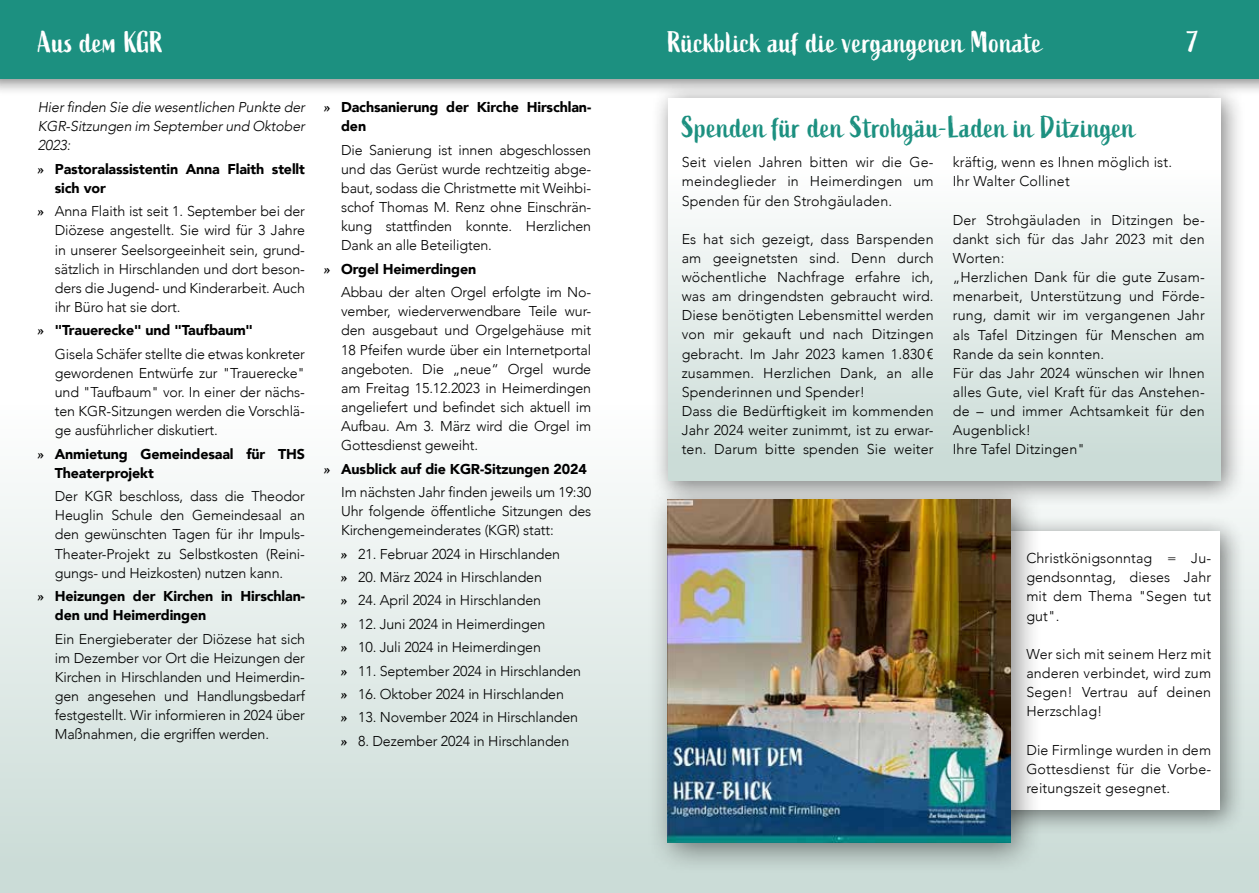
<style>
.page{position:relative;width:1259px;height:893px;background:#fff}
.page>*{position:absolute;margin:0;border:0;box-sizing:border-box;transform-origin:0 0}
.t1{font:30px "Active";letter-spacing:.01em;color:#fff}
.t2{font:30px "Active";letter-spacing:.01em;color:#1c9080}
.t3{font:300 14.25px/19.2px "Avenir";letter-spacing:.01em;color:#000;text-align:justify}
.t4{font:300 14.25px/23.4px "Avenir";letter-spacing:-.01em;color:#000}
.t5{font:900 14.25px/19.2px "Avenir";letter-spacing:-.01em;color:#000}
.t6{font:italic 300 14.25px/19.2px "Avenir";letter-spacing:-.01em;color:#000;text-align:justify}
.s1{font-family:"Active";font-weight:400}
.s2{font-weight:900}
</style>
<div class="page">
<div style="left:0;top:405px;width:1259px;height:488px;background:linear-gradient(to bottom,#fefefe,#c8dad5)"></div>
<div style="left:0;top:0;width:1259px;height:96px;background:#000;opacity:.5"></div>
<div style="left:0;top:0;width:1259px;height:79px;background:#1c9080"></div>
<div style="left:651px;top:81px;width:595px;height:425px;background:#000;opacity:.5"></div>
<div style="left:668px;top:98px;width:552px;height:382px;background:#fff"></div>
<div style="left:668px;top:170px;width:552px;height:310px;background:linear-gradient(to bottom,#fefefe,#c8dad4)"></div>
<div style="left:977px;top:515px;width:269px;height:321px;background:#000;opacity:.5"></div>
<div style="left:994px;top:532px;width:226px;height:278px;background:#fff"></div>
<div style="left:646px;top:478px;width:397px;height:397px;background:#000;opacity:.5"></div>
<img style="left:668px;top:500px;width:342px;height:342px">
<h1 class="t1" style="left:38px;top:24px;width:127px">Aus dem KGR</h1>
<h1 class="t1" style="left:668px;top:24px;width:376px">Rückblick auf die vergangenen Monate</h1>
<h1 class="t1" style="left:1187px;top:24px;width:13px">7</h1>
<p class="t6" style="left:38px;top:98px;width:269px">Hier finden Sie die wesentlichen Punkte der KGR-Sitzungen im September und Oktober 2023:</p>
<p class="t5" style="left:55px;top:159px;width:252px;text-indent:-17px"><span class="s1">»</span> Pastoralassistentin Anna Flaith stellt sich vor</p>
<p class="t3" style="left:55px;top:202px;width:252px;text-indent:-17px"><span class="s1">»</span> Anna Flaith ist seit 1. September bei der Diözese angestellt. Sie wird für 3 Jahre in unserer Seelsorgeeinheit sein, grund&shy;sätzlich in Hirschlanden und dort beson&shy;ders die Jugend- und Kinderarbeit. Auch ihr Büro hat sie dort.</p>
<p class="t4" style="left:55px;top:319px;width:252px;text-indent:-17px"><span class="s1">»</span> <span class="s2">"Trauerecke" und "Taufbaum"<br></span>Gisela Schäfer stellte die etwas konkreter</p>
<p class="t3" style="left:55px;top:363px;width:252px">gewordenen Entwürfe zur "Trauerecke" und "Taufbaum" vor. In einer der nächs&shy;ten KGR-Sitzungen werden die Vorschlä&shy;ge ausführlicher diskutiert.</p>
<p class="t5" style="left:55px;top:444px;width:252px;text-indent:-17px"><span class="s1">»</span> Anmietung Gemeindesaal für THS<br>Theaterprojekt</p>
<p class="t3" style="left:55px;top:487px;width:252px">Der KGR beschloss, dass die Theodor Heuglin Schule den Gemeindesaal an den gewünschten Tagen für ihr Impuls-Theater-Projekt zu Selbstkosten (Reini&shy;gungs- und Heizkosten) nutzen kann.</p>
<p class="t5" style="left:55px;top:586px;width:252px;text-indent:-17px"><span class="s1">»</span> Heizungen der Kirchen in Hirschlan&shy;den und Heimerdingen</p>
<p class="t3" style="left:55px;top:629px;width:252px">Ein Energieberater der Diözese hat sich im Dezember vor Ort die Heizungen der Kirchen in Hirschlanden und Heimerdin&shy;gen angesehen und Handlungsbedarf festgestellt. Wir informieren in 2024 über Maßnahmen, die ergriffen werden.</p>
<p class="t5" style="left:341px;top:97px;width:252px;text-indent:-17px"><span class="s1">»</span> Dachsanierung der Kirche Hirschlan&shy;den</p>
<p class="t3" style="left:341px;top:140px;width:252px">Die Sanierung ist innen abgeschlossen und das Gerüst wurde rechtzeitig abge&shy;baut, sodass die Christmette mit Weihbi&shy;schof Thomas M. Renz ohne Einschrän&shy;kung stattfinden konnte. Herzlichen Dank an alle Beteiligten.</p>
<p class="t4" style="left:341px;top:257px;width:252px;text-indent:-17px"><span class="s1">»</span> <span class="s2">Orgel Heimerdingen<br></span>Abbau der alten Orgel erfolgte im No-</p>
<p class="t3" style="left:341px;top:302px;width:252px">vember, wiederverwendbare Teile wur&shy;den ausgebaut und Orgelgehäuse mit 18 Pfeifen wurde über ein Internetportal angeboten. Die „neue“ Orgel wurde am Freitag 15.12.2023 in Heimerdingen angeliefert und befindet sich aktuell im Aufbau. Am 3. März wird die Orgel im Gottesdienst geweiht.</p>
<p class="t4" style="left:341px;top:457px;width:252px;text-indent:-17px"><span class="s1">»</span> <span class="s2">Ausblick auf die KGR-Sitzungen 2024<br></span>Im nächsten Jahr finden jeweils um 19:30</p>
<p class="t4" style="left:341px;top:502px;width:252px;line-height:19.2px">Uhr folgende öffentliche Sitzungen des<br>Kirchengemeinderates (KGR) statt:</p>
<p class="t4" style="left:341px;top:542px;width:241px"><span class="s1">»</span> 21. Februar 2024 in Hirschlanden<br><span class="s1">»</span> 20. März 2024 in Hirschlanden<br><span class="s1">»</span> 24. April 2024 in Hirschlanden<br><span class="s1">»</span> 12. Juni 2024 in Heimerdingen<br><span class="s1">»</span> 10. Juli 2024 in Heimerdingen<br><span class="s1">»</span> 11. September 2024 in Hirschlanden <span class="s1">»</span> 16. Oktober 2024 in Hirschlanden<br><span class="s1">»</span> 13. November 2024 in Hirschlanden <span class="s1">»</span> 8. Dezember 2024 in Hirschlanden</p>
<h1 class="t2" style="left:681px;top:110px;width:455px">Spenden für den Strohgäu-Laden in Ditzingen</h1>
<p class="t3" style="left:681px;top:153px;width:253px">Seit vielen Jahren bitten wir die Ge&shy;meindeglieder in Heimerdingen um Spenden für den Strohgäuladen.</p>
<p class="t3" style="left:681px;top:229px;width:253px;text-align:left">Es hat sich gezeigt, dass Barspenden am geeignetsten sind. Denn durch wöchentliche Nachfrage erfahre ich, was am dringendsten gebraucht wird.<br>Diese benötigten Lebensmittel werden von mir gekauft und nach Ditzingen gebracht. Im Jahr 2023 kamen 1.830 € zusammen. Herzlichen Dank, an alle Spenderinnen und Spender!<br>Dass die Bedürftigkeit im kommenden Jahr 2024 weiter zunimmt, ist zu erwar&shy;ten. Darum bitte spenden Sie weiter</p>
<p class="t3" style="left:953px;top:153px;width:221px">kräftig, wenn es Ihnen möglich ist.<br>Ihr Walter Collinet</p>
<p class="t3" style="left:953px;top:210px;width:253px;text-align:left">Der Strohgäuladen in Ditzingen be&shy;dankt sich für das Jahr 2023 mit den<br>Worten:<br>„Herzlichen Dank für die gute Zusam&shy;menarbeit, Unterstützung und Förde&shy;rung, damit wir im vergangenen Jahr als Tafel Ditzingen für Menschen am<br>Rande da sein konnten.<br>Für das Jahr 2024 wünschen wir Ihnen alles Gute, viel Kraft für das Anstehen&shy;de – und immer Achtsamkeit für den<br>Augenblick!<br>Ihre Tafel Ditzingen"</p>
<p class="t3" style="left:1026px;top:549px;width:186px">Christkönigsonntag = Ju&shy;gendsonntag, dieses Jahr mit dem Thema "Segen tut gut".</p>
<p class="t3" style="left:1026px;top:644px;width:186px">Wer sich mit seinem Herz mit anderen verbindet, wird zum Segen! Vertrau auf deinen Herzschlag!</p>
<p class="t3" style="left:1026px;top:740px;width:186px">Die Firmlinge wurden in dem Gottesdienst für die Vorbe&shy;reitungszeit gesegnet.</p>
</div>
